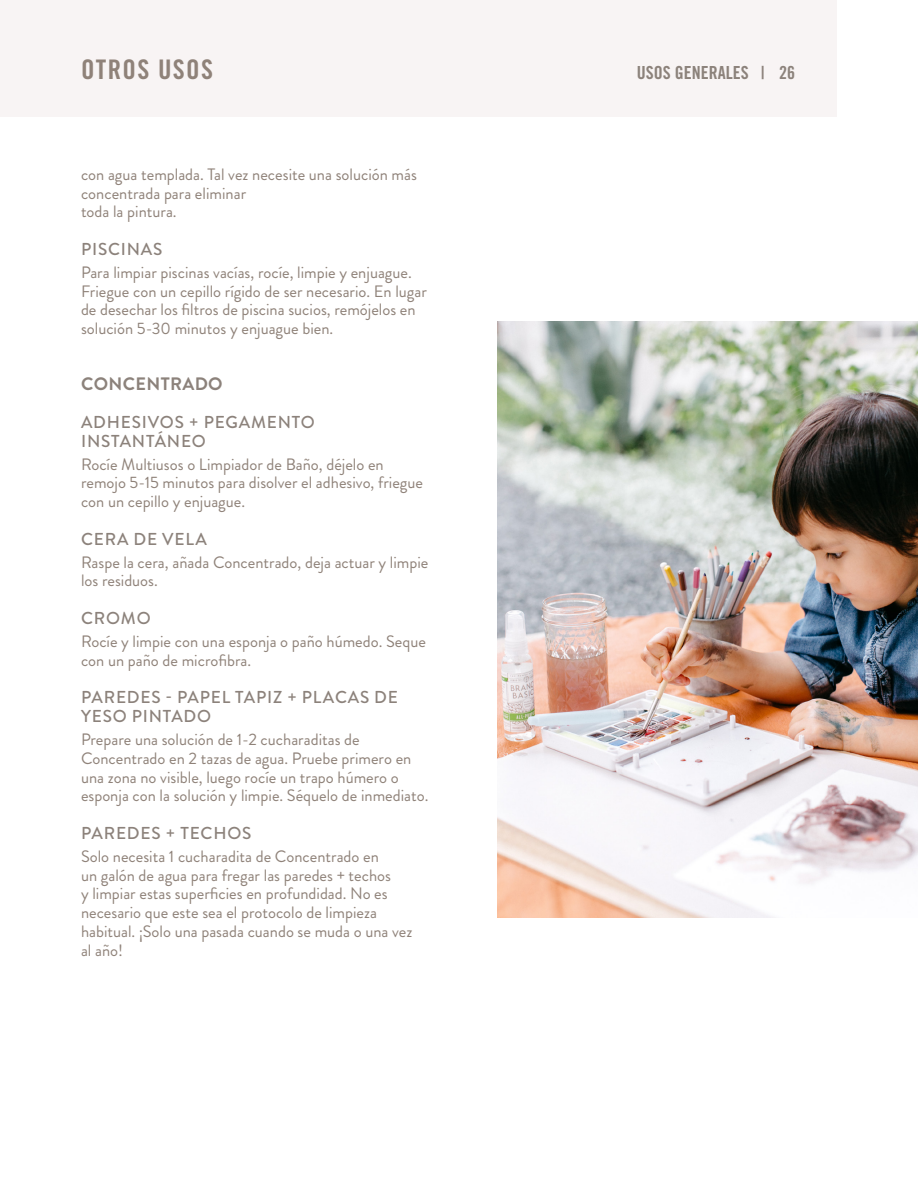
<style>
.page{position:relative;width:918px;height:1188px;background:#fff}
.page>*{position:absolute;margin:0;border:0;box-sizing:border-box;transform-origin:0 0}
.t1{font:27px "Trade Gothic LT Std Bd Cn 20";letter-spacing:.05em;color:#8f8279}
.t2{font:18px "Trade Gothic LT Std Bd Cn 20";color:#8c827b}
.Body{font:700 18px "Brandon Grotesque";letter-spacing:.02em;color:#8c827b}
.Subtitle{font:500 17.25px/18.8px "Brandon Grotesque";letter-spacing:.045em;color:#8c827b}
.Body-2{font:16.5px/18.8px "Brandon Grotesque";color:#8f8279}
</style>
<div class="page">
<div style="left:0;top:0;width:837px;height:116px;background:#f8f4f4"></div>
<img style="left:497px;top:322px;width:421px;height:596px">
<p class="t1" style="left:81px;top:53px;width:134px">OTROS USOS</p>
<p class="t2" style="left:779px;top:61px;width:17px">26</p>
<p class="t2" style="left:637px;top:61px;width:129px">USOS GENERALES |</p>
<p class="Body-2" style="left:81px;top:165px;width:338px">con agua templada. Tal vez necesite una solución más concentrada para eliminar</p>
<p class="Body-2" style="left:81px;top:202px;width:97px">toda la pintura.</p>
<p class="Subtitle" style="left:81px;top:240px;width:83px">PISCINAS</p>
<p class="Body-2" style="left:81px;top:263px;width:347px">Para limpiar piscinas vacías, rocíe, limpie y enjuague.<br>Friegue con un cepillo rígido de ser necesario. En lugar de desechar los filtros de piscina sucios, remójelos en solución 5-30 minutos y enjuague bien.</p>
<p class="Body" style="left:81px;top:372px;width:143px">CONCENTRADO</p>
<p class="Subtitle" style="left:81px;top:413px;width:235px">ADHESIVOS + PEGAMENTO<br>INSTANTÁNEO</p>
<p class="Body-2" style="left:81px;top:455px;width:344px">Rocíe Multiusos o Limpiador de Baño, déjelo en remojo 5-15 minutos para disolver el adhesivo, friegue con un cepillo y enjuague.</p>
<p class="Subtitle" style="left:81px;top:530px;width:127px">CERA DE VELA</p>
<p class="Body-2" style="left:81px;top:553px;width:349px">Raspe la cera, añada Concentrado, deja actuar y limpie</p>
<p class="Body-2" style="left:81px;top:572px;width:78px">los residuos.</p>
<p class="Subtitle" style="left:81px;top:609px;width:71px">CROMO</p>
<p class="Body-2" style="left:81px;top:632px;width:346px">Rocíe y limpie con una esponja o paño húmedo. Seque con un paño de microfibra.</p>
<p class="Subtitle" style="left:81px;top:688px;width:318px">PAREDES - PAPEL TAPIZ + PLACAS DE<br>YESO PINTADO</p>
<p class="Body-2" style="left:81px;top:730px;width:349px">Prepare una solución de 1-2 cucharaditas de Concentrado en 2 tazas de agua. Pruebe primero en una zona no visible, luego rocíe un trapo húmero o esponja con la solución y limpie. Séquelo de inmediato.</p>
<p class="Subtitle" style="left:81px;top:824px;width:172px">PAREDES + TECHOS</p>
<p class="Body-2" style="left:81px;top:847px;width:333px">Solo necesita 1 cucharadita de Concentrado en<br>un galón de agua para fregar las paredes + techos<br>y limpiar estas superficies en profundidad. No es necesario que este sea el protocolo de limpieza habitual. ¡Solo una pasada cuando se muda o una vez al año!</p>
</div>
